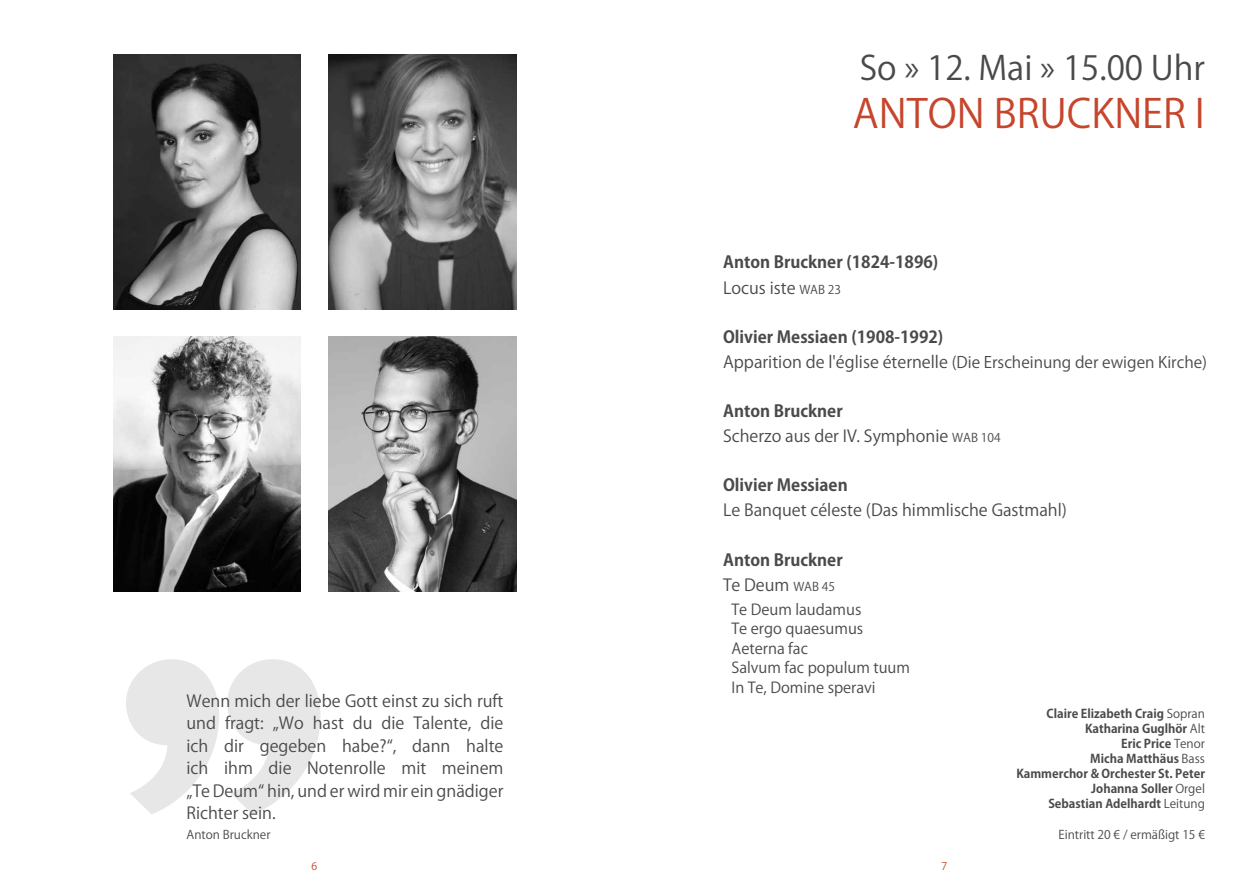
<style>
.page{position:relative;width:1259px;height:893px;background:#fff}
.page>*{position:absolute;margin:0;border:0;box-sizing:border-box;transform-origin:0 0}
.t1{font:39.45px "Koz Go Pro";color:#c6452c}
.t2{font:33px "Koz Go Pro";color:#4a4a49}
.t3{font:16.5px/22.5px "Koz Go Pro";color:#4a4a49;text-align:justify}
.t4{font:700 16.5px/25.2px "Koz Go Pro";color:#4a4a49}
.t5{font:15.75px "Koz Go Pro";color:#4a4a49}
.t6{font:15px/19.5px "Koz Go Pro";color:#4a4a49}
.t7{font:700 12px/15px "Koz Go Pro";color:#4a4a49;text-align:right}
.t8{font:12px "Koz Go Pro";color:#4a4a49}
.t9{font:10.5px "Koz Go Pro";color:#c6452c}
.s1{font-weight:400}
.s2{font-weight:400;font-size:12px}
.s3{font-size:16.5px}
.s4{font-weight:700}
.s5{font-size:12px}
</style>
<div class="page">
<svg style="left:126px;top:659px;width:194px;height:155px"></svg>
<img style="left:329px;top:336px;width:187px;height:255px">
<img style="left:329px;top:54px;width:187px;height:255px">
<img style="left:113px;top:54px;width:187px;height:255px">
<img style="left:113px;top:336px;width:187px;height:255px">
<p class="t3" style="left:186px;top:690px;width:318px">Wenn mich der liebe Gott einst zu sich ruft und fragt: „Wo hast du die Talente, die ich dir gegeben habe?“, dann halte ich ihm die Notenrolle mit meinem „Te Deum“ hin, und er wird mir ein gnädiger Richter sein.</p>
<p class="t8" style="left:186px;top:826px;width:86px">Anton Bruckner</p>
<h2 class="t2" style="left:860px;top:47px;width:347px">So » 12. Mai » 15.00 Uhr</h2>
<h1 class="t1" style="left:853px;top:88px;width:353px">ANTON BRUCKNER I</h1>
<p class="t4" style="left:723px;top:251px;width:217px">Anton Bruckner (1824-1896)<br><span class="s1">Locus iste</span> <span class="s2">WAB 23</span></p>
<p class="t4" style="left:723px;top:325px;width:222px">Olivier Messiaen (1908-1992)</p>
<p class="t5" style="left:723px;top:352px;width:485px"><span class="s3">Apparition de l'église éternelle</span> (Die Erscheinung der ewigen Kirche)</p>
<p class="t3" style="left:723px;top:399px;width:279px;line-height:25.2px"><span class="s4">Anton Bruckner<br></span>Scherzo aus der IV. Symphonie <span class="s5">WAB 104</span></p>
<p class="t4" style="left:723px;top:474px;width:126px">Olivier Messiaen</p>
<p class="t3" style="left:723px;top:500px;width:345px">Le Banquet céleste (Das himmlische Gastmahl)</p>
<p class="t4" style="left:723px;top:548px;width:121px">Anton Bruckner<br><span class="s1">Te Deum</span> <span class="s2">WAB 45</span></p>
<p class="t6" style="left:731px;top:600px;width:180px">Te Deum laudamus<br>Te ergo quaesumus<br>Aeterna fac<br>Salvum fac populum tuum<br>In Te, Domine speravi</p>
<p class="t7" style="left:1016px;top:707px;width:190px">Claire Elizabeth Craig <span class="s1">Sopran<br></span>Katharina Guglhör <span class="s1">Alt<br></span>Eric Price <span class="s1">Tenor<br></span>Micha Matthäus <span class="s1">Bass<br></span>Kammerchor &amp; Orchester St. Peter<br>Johanna Soller <span class="s1">Orgel<br></span>Sebastian Adelhardt <span class="s1">Leitung</span></p>
<p class="t8" style="left:1058px;top:827px;width:148px">Eintritt 20 € / ermäßigt 15 €</p>
<p class="t9" style="left:311px;top:859px;width:7px">6</p>
<p class="t9" style="left:941px;top:859px;width:7px">7</p>
</div>
